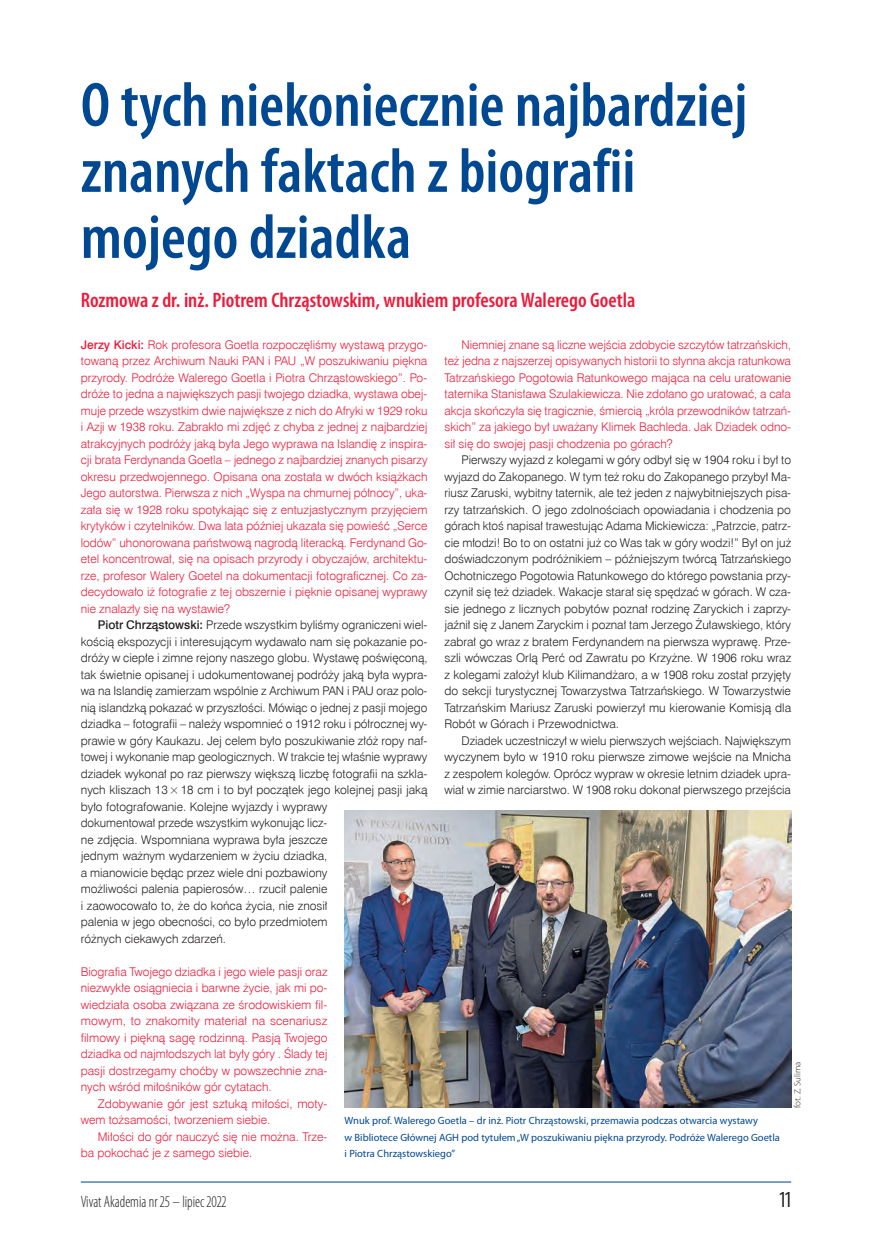
<style>
.page{position:relative;width:872px;height:1242px;background:#fff}
.page>*{position:absolute;margin:0;border:0;box-sizing:border-box;transform-origin:0 0}
.Tytuł_42_pkt{font:600 condensed 63px/66px "Myriad Pro";color:#014892}
.t1{font:condensed 23.1px "Myriad Pro";color:#231f20;scale:.91 1}
.Tytuł_mały{font:600 condensed 21px "Myriad Pro";color:#ed1a3a}
.t2{font:300 condensed 16.5px "Myriad Pro";color:#231f20;scale:.91 1}
.t3{font:12px/16.5px "Swis 721 Lt EU";color:#231f20;text-align:justify}
.Pytanie_-_new{font:12px/16.5px "Swis 721 Lt EU";color:#ed1a3a;text-align:justify}
.Podpis_pod_zdjęcie{font:10.5px/16.5px "Myriad Pro";color:#014892}
.Autor_zdjęcia{font:300 9px "Myriad Pro";color:#231f20}
.s1{font-family:"Swis 721 Md EU"}
</style>
<div class="page">
<hr style="left:81px;top:1181px;width:710px;height:1px;background:#014892">
<img style="left:344px;top:811px;width:447px;height:297px">
<p class="Tytuł_42_pkt" style="left:81px;top:73px;width:668px">O tych niekoniecznie najbardziej znanych faktach z biografii mojego dziadka</p>
<p class="Tytuł_mały" style="left:81px;top:289px;width:556px">Rozmowa z dr. inż. Piotrem Chrząstowskim, wnukiem profesora Walerego Goetla</p>
<p class="Pytanie_-_new" style="left:81px;top:336px;width:348px"><span class="s1">Jerzy Kicki:</span> Rok profesora Goetla rozpoczęliśmy wystawą przygo&shy;towaną przez Archiwum Nauki PAN i PAU „W poszukiwaniu piękna przyrody. Podróże Walerego Goetla i Piotra Chrząstowskiego”. Po&shy;dróże to jedna a największych pasji twojego dziadka, wystawa obej&shy;muje przede wszystkim dwie największe z nich do Afryki w 1929 roku i Azji w 1938 roku. Zabrakło mi zdjęć z chyba z jednej z najbardziej atrakcyjnych podróży jaką była Jego wyprawa na Islandię z inspira&shy;cji brata Ferdynanda Goetla – jednego z najbardziej znanych pisarzy okresu przedwojennego. Opisana ona została w dwóch książkach Jego autorstwa. Pierwsza z nich „Wyspa na chmurnej północy”, uka&shy;zała się w 1928 roku spotykając się z entuzjastycznym przyjęciem krytyków i czytelników. Dwa lata później ukazała się powieść „Serce lodów” uhonorowana państwową nagrodą literacką. Ferdynand Go&shy;etel koncentrował, się na opisach przyrody i obyczajów, architektu&shy;rze, profesor Walery Goetel na dokumentacji fotograficznej. Co za&shy;decydowało iż fotografie z tej obszernie i pięknie opisanej wyprawy nie znalazły się na wystawie?</p>
<p class="t3" style="left:81px;top:617px;width:348px;text-align:left;text-indent:17px"><span class="s1">Piotr Chrząstowski:</span> Przede wszystkim byliśmy ograniczeni wiel&shy;kością ekspozycji i interesującym wydawało nam się pokazanie po&shy;dróży w ciepłe i zimne rejony naszego globu. Wystawę poświęconą, tak świetnie opisanej i udokumentowanej podróży jaką była wypra&shy;wa na Islandię zamierzam wspólnie z Archiwum PAN i PAU oraz polo&shy;nią islandzką pokazać w przyszłości. Mówiąc o jednej z pasji mojego dziadka – fotografii – należy wspomnieć o 1912 roku i półrocznej wy&shy;prawie w góry Kaukazu. Jej celem było poszukiwanie złóż ropy naf&shy;towej i wykonanie map geologicznych. W trakcie tej właśnie wyprawy dziadek wykonał po raz pierwszy większą liczbę fotografii na szkla&shy;nych kliszach 13×18 cm i to był początek jego kolejnej pasji jaką było fotografowanie. Kolejne wyjazdy i wyprawy<br>dokumentował przede wszystkim wykonując licz-<br>ne zdjęcia. Wspomniana wyprawa była jeszcze<br>jednym ważnym wydarzeniem w życiu dziadka,<br>a mianowicie będąc przez wiele dni pozbawiony<br>możliwości palenia papierosów… rzucił palenie<br>i zaowocowało to, że do końca życia, nie znosił<br>palenia w jego obecności, co było przedmiotem<br>różnych ciekawych zdarzeń.</p>
<p class="Pytanie_-_new" style="left:81px;top:963px;width:248px">Biografia Twojego dziadka i jego wiele pasji oraz niezwykłe osiągniecia i barwne życie, jak mi po&shy;wiedziała osoba związana ze środowiskiem fil&shy;mowym, to znakomity materiał na scenariusz filmowy i piękną sagę rodzinną. Pasją Twojego dziadka od najmłodszych lat były góry . Ślady tej pasji dostrzegamy choćby w powszechnie zna&shy;nych wśród miłośników gór cytatach.</p>
<p class="Pytanie_-_new" style="left:81px;top:1095px;width:248px;text-indent:17px">Zdobywanie gór jest sztuką miłości, moty&shy;wem tożsamości, tworzeniem siebie.</p>
<p class="Pytanie_-_new" style="left:81px;top:1128px;width:248px;text-indent:17px">Miłości do gór nauczyć się nie można. Trze&shy;ba pokochać je z samego siebie.</p>
<p class="Pytanie_-_new" style="left:444px;top:336px;width:348px;text-indent:17px">Niemniej znane są liczne wejścia zdobycie szczytów tatrzańskich, też jedna z najszerzej opisywanych historii to słynna akcja ratunkowa Tatrzańskiego Pogotowia Ratunkowego mająca na celu uratowanie taternika Stanisława Szulakiewicza. Nie zdołano go uratować, a cała akcja skończyła się tragicznie, śmiercią „króla przewodników tatrzań&shy;skich” za jakiego był uważany Klimek Bachleda. Jak Dziadek odno&shy;sił się do swojej pasji chodzenia po górach?</p>
<p class="t3" style="left:444px;top:452px;width:348px;text-indent:17px">Pierwszy wyjazd z kolegami w góry odbył się w 1904 roku i był to wyjazd do Zakopanego. W tym też roku do Zakopanego przybył Ma&shy;riusz Zaruski, wybitny taternik, ale też jeden z najwybitniejszych pisa&shy;rzy tatrzańskich. O jego zdolnościach opowiadania i chodzenia po górach ktoś napisał trawestując Adama Mickiewicza: „Patrzcie, patrz&shy;cie młodzi! Bo to on ostatni już co Was tak w góry wodzi!” Był on już doświadczonym podróżnikiem – późniejszym twórcą Tatrzańskiego Ochotniczego Pogotowia Ratunkowego do którego powstania przy&shy;czynił się też dziadek. Wakacje starał się spędzać w górach. W cza&shy;sie jednego z licznych pobytów poznał rodzinę Zaryckich i zaprzy&shy;jaźnił się z Janem Zaryckim i poznał tam Jerzego Żuławskiego, który zabrał go wraz z bratem Ferdynandem na pierwsza wyprawę. Prze&shy;szli wówczas Orlą Perć od Zawratu po Krzyżne. W 1906 roku wraz z kolegami założył klub Kilimandżaro, a w 1908 roku został przyjęty do sekcji turystycznej Towarzystwa Tatrzańskiego. W Towarzystwie Tatrzańskim Mariusz Zaruski powierzył mu kierowanie Komisją dla Robót w Górach i Przewodnictwa.</p>
<p class="t3" style="left:444px;top:732px;width:348px;text-indent:17px">Dziadek uczestniczył w wielu pierwszych wejściach. Największym wyczynem było w 1910 roku pierwsze zimowe wejście na Mnicha z zespołem kolegów. Oprócz wypraw w okresie letnim dziadek upra&shy;wiał w zimie narciarstwo. W 1908 roku dokonał pierwszego przejścia</p>
<p class="Autor_zdjęcia" style="left:792px;top:1108px;width:48px;rotate:-90deg">fot. Z. Sulima</p>
<p class="Podpis_pod_zdjęcie" style="left:344px;top:1112px;width:437px">Wnuk prof. Walerego Goetla – dr inż. Piotr Chrząstowski, przemawia podczas otwarcia wystawy<br>w Bibliotece Głównej AGH pod tytułem „W poszukiwaniu piękna przyrody. Podróże Walerego Goetla i Piotra Chrząstowskiego”</p>
<h3 class="t2" style="left:81px;top:1192px;width:162px">Vivat Akademia nr 25 – lipiec 2022</h3>
<h2 class="t1" style="left:780px;top:1185px;width:14px">11</h2>
</div>
